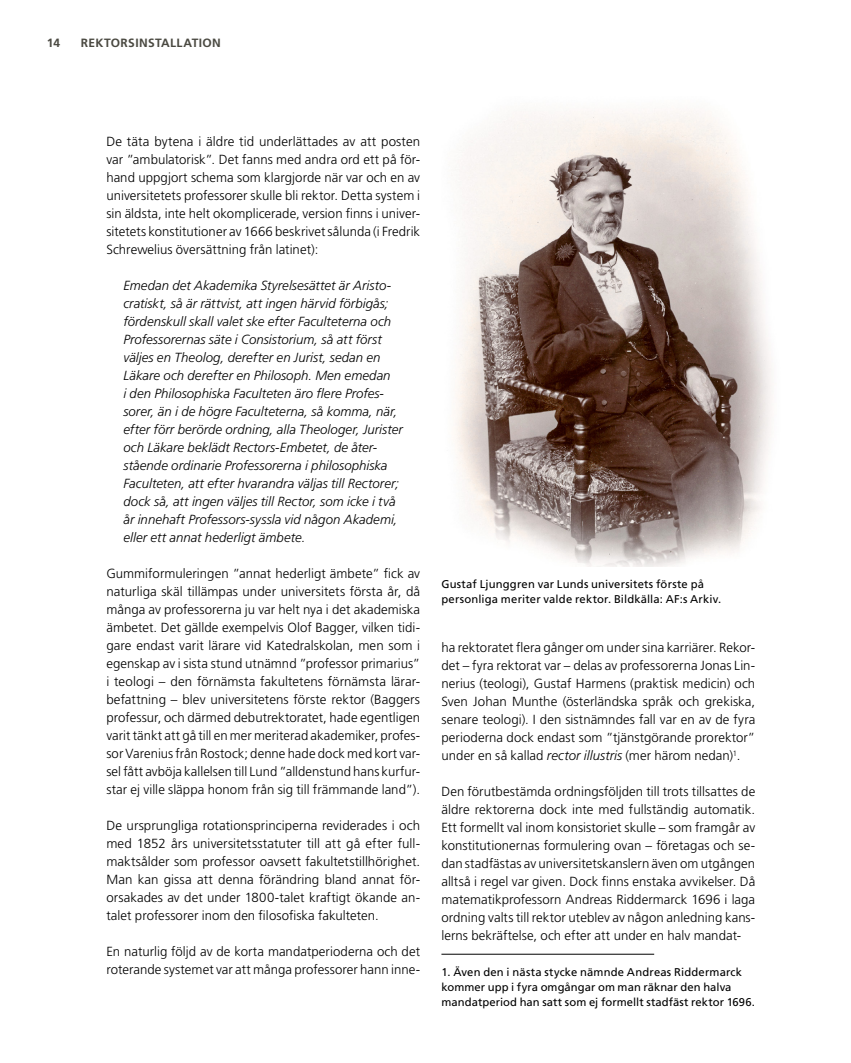
<style>
.page{position:relative;width:851px;height:1063px;background:#fff}
.page>*{position:absolute;margin:0;border:0;box-sizing:border-box;transform-origin:0 0}
.Bröd_Frutiger_utan_i{font:300 13.2px/18px "Frutiger LT Std";color:#000;text-align:justify}
.citattext_med_indrag{font:italic 300 13.2px/18px "Frutiger LT Std";letter-spacing:.005em;color:#000}
.t1{font:700 12px "Frutiger LT Std";letter-spacing:.03em;color:#4a4941}
.Bildtext{font:11.25px/15px "Frutiger LT Std";letter-spacing:.01em;color:#000}
.s1{font-style:italic}
</style>
<div class="page">
<hr style="left:441px;top:954px;width:213px;height:1px;background:#000">
<img style="left:455px;top:110px;width:317px;height:457px">
<p class="t1" style="left:47px;top:36px;width:15px">14</p>
<p class="t1" style="left:81px;top:36px;width:141px">REKTORSINSTALLATION</p>
<p class="Bröd_Frutiger_utan_i" style="left:106px;top:133px;width:315px">De täta bytena i äldre tid underlättades av att posten var ”ambulatorisk”. Det fanns med andra ord ett på för&shy;hand uppgjort schema som klargjorde när var och en av universitetets professorer skulle bli rektor. Detta system i sin äldsta, inte helt okomplicerade, version finns i univer&shy;sitetets konstitutioner av 1666 beskrivet sålunda (i Fredrik Schrewelius översättning från latinet):</p>
<p class="citattext_med_indrag" style="left:123px;top:277px;width:281px">Emedan det Akademika Styrelsesättet är Aristo&shy;cratiskt, så är rättvist, att ingen härvid förbigås; fördenskull skall valet ske efter Faculteterna och Professorernas säte i Consistorium, så att först väljes en Theolog, derefter en Jurist, sedan en Läkare och derefter en Philosoph. Men emedan<br>i den Philosophiska Faculteten äro flere Profes&shy;sorer, än i de högre Faculteterna, så komma, när, efter förr berörde ordning, alla Theologer, Jurister och Läkare beklädt Rectors-Embetet, de åter&shy;stående ordinarie Professorerna i philosophiska Faculteten, att efter hvarandra väljas till Rectorer; dock så, att ingen väljes till Rector, som icke i två år innehaft Professors-syssla vid någon Akademi, eller ett annat hederligt ämbete.</p>
<p class="Bröd_Frutiger_utan_i" style="left:106px;top:565px;width:315px">Gummiformuleringen ”annat hederligt ämbete” fick av naturliga skäl tillämpas under universitets första år, då många av professorerna ju var helt nya i det akademiska ämbetet. Det gällde exempelvis Olof Bagger, vilken tidi&shy;gare endast varit lärare vid Katedralskolan, men som i egenskap av i sista stund utnämnd ”professor primarius” i teologi – den förnämsta fakultetens förnämsta lärar&shy;befattning – blev universitetens förste rektor (Baggers professur, och därmed debutrektoratet, hade egentligen varit tänkt att gå till en mer meriterad akademiker, profes&shy;sor Varenius från Rostock; denne hade dock med kort var&shy;sel fått avböja kallelsen till Lund ”alldenstund hans kurfur&shy;star ej ville släppa honom från sig till främmande land”).</p>
<p class="Bröd_Frutiger_utan_i" style="left:106px;top:817px;width:315px">De ursprungliga rotationsprinciperna reviderades i och med 1852 års universitetsstatuter till att gå efter full&shy;maktsålder som professor oavsett fakultetstillhörighet.<br>Man kan gissa att denna förändring bland annat för&shy;orsakades av det under 1800-talet kraftigt ökande an&shy;talet professorer inom den filosofiska fakulteten.</p>
<p class="Bröd_Frutiger_utan_i" style="left:106px;top:943px;width:315px">En naturlig följd av de korta mandatperioderna och det roterande systemet var att många professorer hann inne-</p>
<p class="Bildtext" style="left:441px;top:577px;width:281px">Gustaf Ljunggren var Lunds universitets förste på personliga meriter valde rektor. Bildkälla: AF:s Arkiv.</p>
<p class="Bröd_Frutiger_utan_i" style="left:441px;top:639px;width:315px">ha rektoratet flera gånger om under sina karriärer. Rekor&shy;det – fyra rektorat var – delas av professorerna Jonas Lin&shy;nerius (teologi), Gustaf Harmens (praktisk medicin) och Sven Johan Munthe (österländska språk och grekiska, senare teologi). I den sistnämndes fall var en av de fyra perioderna dock endast som ”tjänstgörande prorektor” under en så kallad <span class="s1">rector illustris</span> (mer härom nedan)<sup>1</sup>.</p>
<p class="Bröd_Frutiger_utan_i" style="left:441px;top:783px;width:315px">Den förutbestämda ordningsföljden till trots tillsattes de äldre rektorerna dock inte med fullständig automatik.<br>Ett formellt val inom konsistoriet skulle – som framgår av konstitutionernas formulering ovan – företagas och se&shy;dan stadfästas av universitetskanslern även om utgången alltså i regel var given. Dock finns enstaka avvikelser. Då matematikprofessorn Andreas Riddermarck 1696 i laga ordning valts till rektor uteblev av någon anledning kans&shy;lerns bekräftelse, och efter att under en halv mandat-</p>
<p class="Bildtext" style="left:441px;top:964px;width:315px">1. Även den i nästa stycke nämnde Andreas Riddermarck kommer upp i fyra omgångar om man räknar den halva mandatperiod han satt som ej formellt stadfäst rektor 1696.</p>
</div>
